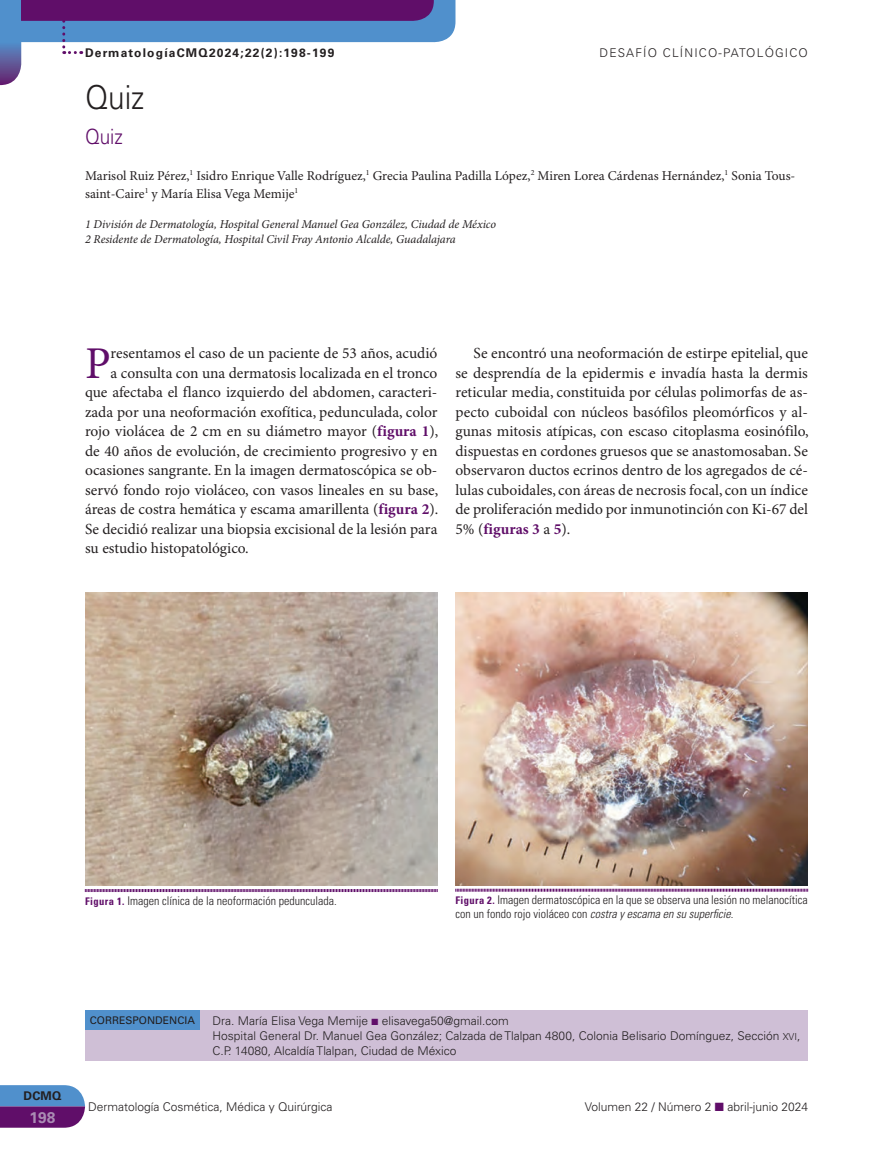
<style>
.page{position:relative;width:893px;height:1149px;background:#fff}
.page>*{position:absolute;margin:0;border:0;box-sizing:border-box;transform-origin:0 0}
.t1{font:45.45px "Minion Pro";color:#600e69}
.t2{font:300 33px "Univers LT Std";color:#231f20;scale:.9 1}
.t3{font:300 21px "Univers LT Std";color:#600e69;scale:.9 1}
.t4{font:15.45px/19.5px "Minion Pro";color:#231f20;text-align:justify}
.t5{font:700 15.45px "Univers LT Std";color:#aa8cb4}
.t6{font:13.5px/18px "Minion Pro";letter-spacing:-.015em;color:#231f20}
.t7{font:300 12px/15px "Univers LT Std";color:#231f20}
.t8{font:300 condensed 12px/13.5px "Univers LT Std";color:#231f20}
.t9{font:italic 12px/15px "Minion Pro";letter-spacing:-.005em;color:#231f20}
.t10{font:700 12px "Univers LT Std";letter-spacing:.1em;color:#231f20}
.t11{font:300 12px "Univers LT Std";letter-spacing:.1em;color:#231f20}
.t12{font:10.5px "Univers LT Std";color:#231f20}
.s1{font-weight:700;color:#600e69}
.s2{font-weight:700;font-size:10.5px;color:#600e69}
.s3{font-style:italic}
.s4{color:#600e69}
.s5{font-family:"Univers LT Std Light SC800";font-weight:400;font-size:9.6px}
</style>
<div class="page">
<svg style="left:0;top:0;width:455px;height:85px"></svg>
<svg style="left:0;top:1085px;width:85px;height:42px;background:#6159a0"></svg>
<div style="left:0;top:0;width:21px;height:42px;background:#5090cc"></div>
<div style="left:85px;top:1010px;width:723px;height:50px;background:#cfbfd6"></div>
<div style="left:85px;top:1010px;width:115px;height:19px;background:#5090cc"></div>
<img style="left:85px;top:592px;width:352px;height:293px">
<img style="left:455px;top:592px;width:353px;height:293px">
<svg style="left:85px;top:889px;width:353px;height:3px"></svg>
<svg style="left:455px;top:888px;width:353px;height:4px"></svg>
<p class="t10" style="left:85px;top:46px;width:251px">DermatologíaCMQ2024;22(2):198-199</p>
<p class="t11" style="left:599px;top:46px;width:210px">DESAFÍO CLÍNICO-PATOLÓGICO</p>
<h2 class="t2" style="left:85px;top:77px;width:67px">Quiz</h2>
<h3 class="t3" style="left:85px;top:123px;width:43px">Quiz</h3>
<p class="t6" style="left:85px;top:167px;width:712px">Marisol Ruiz Pérez,<sup>1</sup> Isidro Enrique Valle Rodríguez,<sup>1</sup> Grecia Paulina Padilla López,<sup>2</sup> Miren Lorea Cárdenas Hernández,<sup>1</sup> Sonia Tous&shy;saint-Caire<sup>1</sup> y María Elisa Vega Memije<sup>1</sup></p>
<p class="t9" style="left:85px;top:216px;width:413px">1 División de Dermatología, Hospital General Manuel Gea González, Ciudad de México<br>2 Residente de Dermatología, Hospital Civil Fray Antonio Alcalde, Guadalajara</p>
<h1 class="t1" style="left:85px;top:336px;width:27px">P</h1>
<p class="t4" style="left:111px;top:344px;width:328px">resentamos el caso de un paciente de 53 años, acudió</p>
<p class="t4" style="left:111px;top:363px;width:328px">a consulta con una dermatosis localizada en el tronco</p>
<p class="t4" style="left:85px;top:383px;width:354px">que afectaba el flanco izquierdo del abdomen, caracteri-</p>
<p class="t4" style="left:85px;top:402px;width:354px">zada por una neoformación exofítica, pedunculada, color</p>
<p class="t4" style="left:85px;top:422px;width:355px">rojo violácea de 2 cm en su diámetro mayor (<span class="s1">figura 1</span>),</p>
<p class="t4" style="left:85px;top:441px;width:354px">de 40 años de evolución, de crecimiento progresivo y en</p>
<p class="t4" style="left:85px;top:461px;width:354px">ocasiones sangrante. En la imagen dermatoscópica se ob-</p>
<p class="t4" style="left:85px;top:480px;width:355px">servó fondo rojo violáceo, con vasos lineales en su base,</p>
<p class="t4" style="left:85px;top:500px;width:355px">áreas de costra hemática y escama amarillenta (<span class="s1">figura 2</span>).</p>
<p class="t4" style="left:85px;top:519px;width:354px">Se decidió realizar una biopsia excisional de la lesión para</p>
<p class="t4" style="left:85px;top:539px;width:165px">su estudio histopatológico.</p>
<p class="t4" style="left:455px;top:344px;width:355px;text-indent:18px">Se encontró una neoformación de estirpe epitelial, que se desprendía de la epidermis e invadía hasta la dermis reticular media, constituida por células polimorfas de as&shy;pecto cuboidal con núcleos basófilos pleomórficos y al&shy;gunas mitosis atípicas, con escaso citoplasma eosinófilo, dispuestas en cordones gruesos que se anastomosaban. Se observaron ductos ecrinos dentro de los agregados de cé&shy;lulas cuboidales, con áreas de necrosis focal, con un índice de proliferación medido por inmunotinción con Ki-67 del 5% (<span class="s1">figuras 3</span> a <span class="s1">5</span>).</p>
<p class="t8" style="left:85px;top:893px;width:253px"><span class="s2">Figura 1.</span> Imagen clínica de la neoformación pedunculada.</p>
<p class="t8" style="left:455px;top:893px;width:354px"><span class="s2">Figura 2.</span> Imagen dermatoscópica en la que se observa una lesión no melanocítica con un fondo rojo violáceo con <span class="s3">costra y escama en su superficie</span>.</p>
<p class="t10" style="left:23px;top:1088px;width:40px">DCMQ</p>
<p class="t5" style="left:29px;top:1107px;width:28px">198</p>
<p class="t12" style="left:90px;top:1013px;width:107px">CORRESPONDENCIA</p>
<p class="t7" style="left:213px;top:1013px;width:589px">Dra. María Elisa Vega Memije <span class="s4">■</span> elisavega50@gmail.com<br>Hospital General Dr. Manuel Gea González; Calzada de Tlalpan 4800, Colonia Belisario Domínguez, Sección <span class="s5">xvi</span>,<br>C.P. 14080, Alcaldía Tlalpan, Ciudad de México</p>
<p class="t7" style="left:88px;top:1098px;width:246px">Dermatología Cosmética, Médica y Quirúrgica</p>
<p class="t7" style="left:585px;top:1098px;width:225px">Volumen 22 / Número 2 <span class="s4">■</span> abril-junio 2024</p>
</div>
